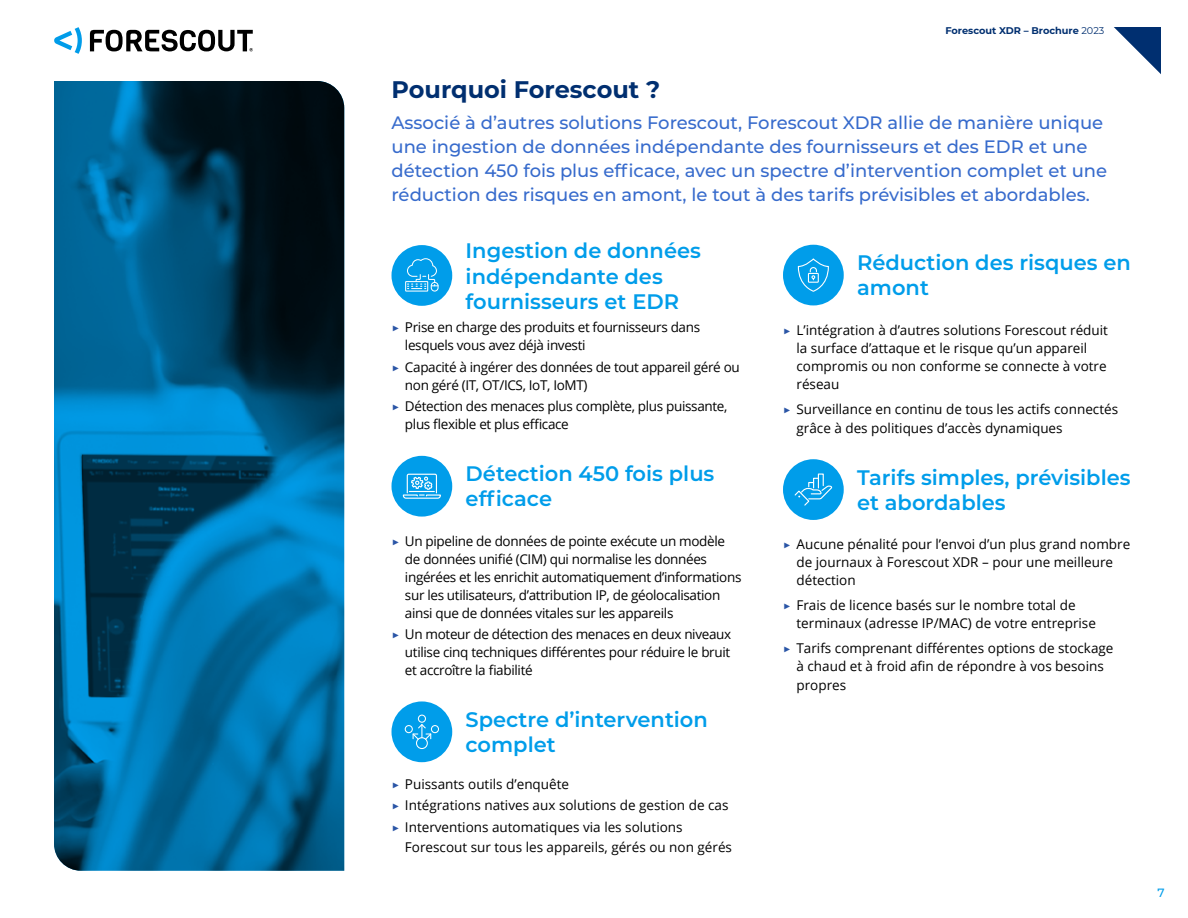
<style>
.page{position:relative;width:1188px;height:918px;background:#fff}
.page>*{position:absolute;margin:0;border:0;box-sizing:border-box;transform-origin:0 0}
.t1{font:700 24px "Montserrat";color:#002f70}
.t2{font:600 21px/25.2px "Montserrat";color:#009dea}
.t3{font:500 18px/24px "Montserrat";color:#376bcc}
.t4{font:13.5px/18px "Open Sans";color:#000}
.t5{font:13.5px/18px "Open Sans";letter-spacing:-.025em;color:#000}
.t6{font:500 12px "Montserrat";color:#009dea}
.t7{font:700 9.75px "Montserrat";color:#002f70}
.s1{font-weight:400}
.s2{font-family:"Montserrat";color:#2a55a6}
</style>
<div class="page">
<svg style="left:1114px;top:27px;width:47px;height:47px"></svg>
<svg style="left:54px;top:27px;width:28px;height:27px"></svg>
<svg style="left:90px;top:30px;width:163px;height:22px"></svg>
<div style="left:392px;top:245px;width:60px;height:61px;background:#009dea;border-radius:50%"></div>
<div style="left:405px;top:281px;width:23px;height:11px;border:1px solid #fff"></div>
<div style="left:431px;top:282px;width:8px;height:10px;border:1px solid #fff;border-radius:3px"></div>
<svg style="left:406px;top:258px;width:32px;height:31px"></svg>
<div style="left:392px;top:456px;width:60px;height:61px;background:#009dea;border-radius:50%"></div>
<svg style="left:402px;top:473px;width:39px;height:26px"></svg>
<div style="left:392px;top:701px;width:60px;height:61px;background:#009dea;border-radius:50%"></div>
<svg style="left:412px;top:724px;width:20px;height:17px"></svg>
<div style="left:418px;top:715px;width:8px;height:8px;border:1px solid #fff;border-radius:50%"></div>
<div style="left:405px;top:725px;width:8px;height:8px;border:1px solid #fff;border-radius:50%"></div>
<div style="left:431px;top:725px;width:8px;height:8px;border:1px solid #fff;border-radius:50%"></div>
<div style="left:416px;top:737px;width:12px;height:12px;border:1px solid #fff;border-radius:50%"></div>
<div style="left:783px;top:245px;width:61px;height:60px;background:#009dea;border-radius:50%"></div>
<svg style="left:797px;top:258px;width:32px;height:34px"></svg>
<div style="left:783px;top:459px;width:61px;height:61px;background:#009dea;border-radius:50%"></div>
<svg style="left:794px;top:473px;width:39px;height:33px"></svg>
<img style="left:54px;top:81px;width:290px;height:789px">
<p class="t7" style="left:945px;top:23px;width:160px">Forescout XDR – Brochure <span class="s1">2023</span></p>
<h1 class="t1" style="left:392px;top:72px;width:270px">Pourquoi Forescout ?</h1>
<p class="t3" style="left:392px;top:109px;width:717px">Associé à d’autres solutions Forescout, Forescout XDR allie de manière unique une ingestion de données indépendante des fournisseurs et des EDR et une détection 450 fois plus efficace, avec un spectre d’intervention complet et une réduction des risques en amont, le tout à des tarifs prévisibles et abordables.</p>
<h2 class="t2" style="left:466px;top:237px;width:237px">Ingestion de données indépendante des fournisseurs et EDR</h2>
<p class="t5" style="left:405px;top:318px;width:297px;text-indent:-14px"><span class="s2">▶</span> Prise en charge des produits et fournisseurs dans lesquels vous avez déjà investi</p>
<p class="t5" style="left:405px;top:357px;width:336px;text-indent:-14px"><span class="s2">▶</span> Capacité à ingérer des données de tout appareil géré ou non géré (IT, OT/ICS, IoT, IoMT)</p>
<p class="t5" style="left:405px;top:397px;width:324px;text-indent:-14px"><span class="s2">▶</span> Détection des menaces plus complète, plus puissante, plus flexible et plus efficace</p>
<h2 class="t2" style="left:466px;top:460px;width:250px">Détection 450 fois plus efficace</h2>
<p class="t5" style="left:405px;top:531px;width:338px;text-indent:-14px"><span class="s2">▶</span> Un pipeline de données de pointe exécute un modèle de données unifié (CIM) qui normalise les données ingérées et les enrichit automatiquement d’informations sur les utilisateurs, d’attribution IP, de géolocalisation ainsi que de données vitales sur les appareils</p>
<p class="t4" style="left:405px;top:625px;width:328px;text-align:justify;text-indent:-14px"><span class="s2">▶</span> Un moteur de détection des menaces en deux niveaux utilise cinq techniques différentes pour réduire le bruit et accroître la fiabilité</p>
<h2 class="t2" style="left:466px;top:706px;width:244px">Spectre d’intervention complet</h2>
<p class="t4" style="left:391px;top:772px;width:339px;line-height:21.8px"><span class="s2">▶</span> Puissants outils d’enquête<br><span class="s2">▶</span> Intégrations natives aux solutions de gestion de cas <span class="s2">▶</span> Interventions automatiques via les solutions</p>
<p class="t4" style="left:405px;top:837px;width:329px">Forescout sur tous les appareils, gérés ou non gérés</p>
<h2 class="t2" style="left:857px;top:249px;width:275px">Réduction des risques en amont</h2>
<p class="t4" style="left:796px;top:321px;width:313px;text-indent:-14px"><span class="s2">▶</span> L’intégration à d’autres solutions Forescout réduit la surface d’attaque et le risque qu’un appareil compromis ou non conforme se connecte à votre réseau</p>
<p class="t4" style="left:796px;top:399px;width:323px;line-height:19.5px;text-indent:-14px"><span class="s2">▶</span> Surveillance en continu de tous les actifs connectés grâce à des politiques d’accès dynamiques</p>
<h2 class="t2" style="left:857px;top:464px;width:275px">Tarifs simples, prévisibles et abordables</h2>
<p class="t4" style="left:796px;top:535px;width:335px;text-indent:-14px"><span class="s2">▶</span> Aucune pénalité pour l’envoi d’un plus grand nombre de journaux à Forescout XDR – pour une meilleure détection</p>
<p class="t4" style="left:796px;top:596px;width:301px;text-indent:-14px"><span class="s2">▶</span> Frais de licence basés sur le nombre total de terminaux (adresse IP/MAC) de votre entreprise</p>
<p class="t4" style="left:783px;top:639px;width:332px;text-align:center"><span class="s2">▶</span> Tarifs comprenant différentes options de stockage à chaud et à froid afin de répondre à vos besoins</p>
<p class="t4" style="left:796px;top:676px;width:51px">propres</p>
<p class="t6" style="left:1157px;top:884px;width:9px">7</p>
</div>
